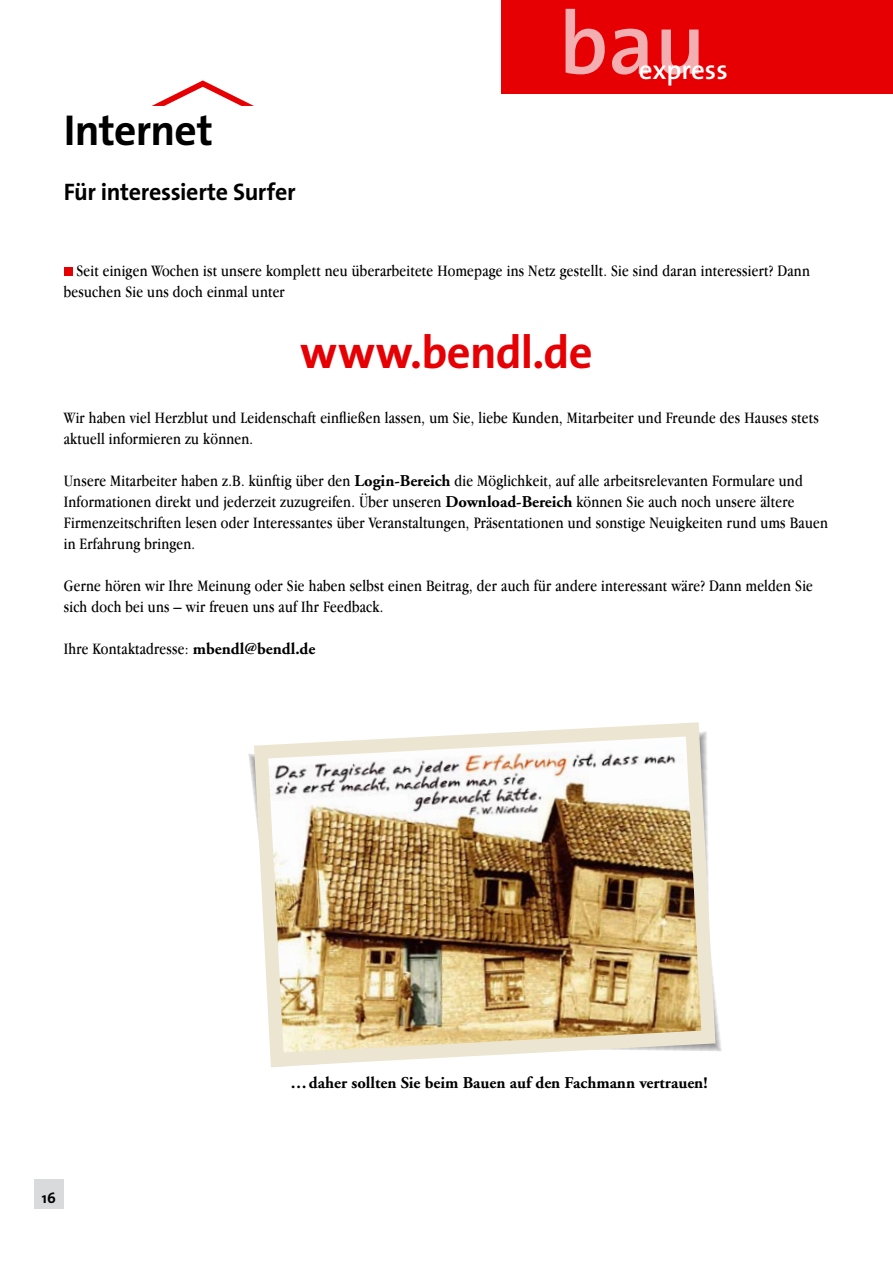
<style>
.page{position:relative;width:893px;height:1263px;background:#fff}
.page>*{position:absolute;margin:0;border:0;box-sizing:border-box;transform-origin:0 0}
.t1{font:700 46.5px "The Sans";letter-spacing:-.015em;color:#e60004}
.t2{font:700 43.5px "The Sans";letter-spacing:-.015em;color:#000}
.t3{font:600 27px "The Sans";color:#fff}
.t4{font:700 24px "The Sans";letter-spacing:-.015em;color:#000}
.t5{font:16.5px/21px "Apple Garamond";letter-spacing:.015em;color:#000}
.t6{font:700 16.5px "Adobe Garamond";color:#000}
.t7{font:700 15px "The Sans";color:#000}
.s1{font-family:"Adobe Garamond";font-weight:700}
</style>
<div class="page">
<div style="left:34px;top:1179px;width:30px;height:30px;background:#d8dadc"></div>
<svg style="left:152px;top:80px;width:102px;height:26px"></svg>
<div style="left:502px;top:0;width:391px;height:94px;background:#e60004"></div>
<svg style="left:566px;top:9px;width:39px;height:65px"></svg>
<svg style="left:612px;top:29px;width:36px;height:46px"></svg>
<svg style="left:661px;top:30px;width:38px;height:45px"></svg>
<div style="left:64px;top:268px;width:8px;height:8px;background:#e60004"></div>
<img style="left:248px;top:722px;width:474px;height:345px">
<h2 class="t2" style="left:64px;top:94px;width:151px">Internet</h2>
<h3 class="t4" style="left:64px;top:172px;width:233px">Für interessierte Surfer</h3>
<h3 class="t3" style="left:639px;top:48px;width:90px">express</h3>
<p class="t5" style="left:64px;top:260px;width:748px;text-indent:13px">Seit einigen Wochen ist unsere komplett neu überarbeitete Homepage ins Netz gestellt. Sie sind daran interessiert? Dann besuchen Sie uns doch einmal unter</p>
<h1 class="t1" style="left:300px;top:313px;width:294px">www.bendl.de</h1>
<p class="t5" style="left:64px;top:407px;width:756px">Wir haben viel Herzblut und Leidenschaft einfließen lassen, um Sie, liebe Kunden, Mitarbeiter und Freunde des Hauses stets aktuell informieren zu können.</p>
<p class="t5" style="left:64px;top:470px;width:766px">Unsere Mitarbeiter haben z.B. künftig über den <span class="s1">Login-Bereich</span> die Möglichkeit, auf alle arbeitsrelevanten Formulare und Informationen direkt und jederzeit zuzugreifen. Über unseren <span class="s1">Download-Bereich</span> können Sie auch noch unsere ältere Firmenzeitschriften lesen oder Interessantes über Veranstaltungen, Präsentationen und sonstige Neuigkeiten rund ums Bauen in Erfahrung bringen.</p>
<p class="t5" style="left:64px;top:575px;width:751px">Gerne hören wir Ihre Meinung oder Sie haben selbst einen Beitrag, der auch für andere interessant wäre? Dann melden Sie sich doch bei uns – wir freuen uns auf Ihr Feedback.</p>
<p class="t5" style="left:64px;top:638px;width:253px">Ihre Kontaktadresse: <span class="s1">mbendl@bendl.de</span></p>
<p class="t7" style="left:42px;top:1185px;width:16px">16</p>
<p class="t6" style="left:290px;top:1074px;width:419px">…daher sollten Sie beim Bauen auf den Fachmann vertrauen!</p>
</div>
